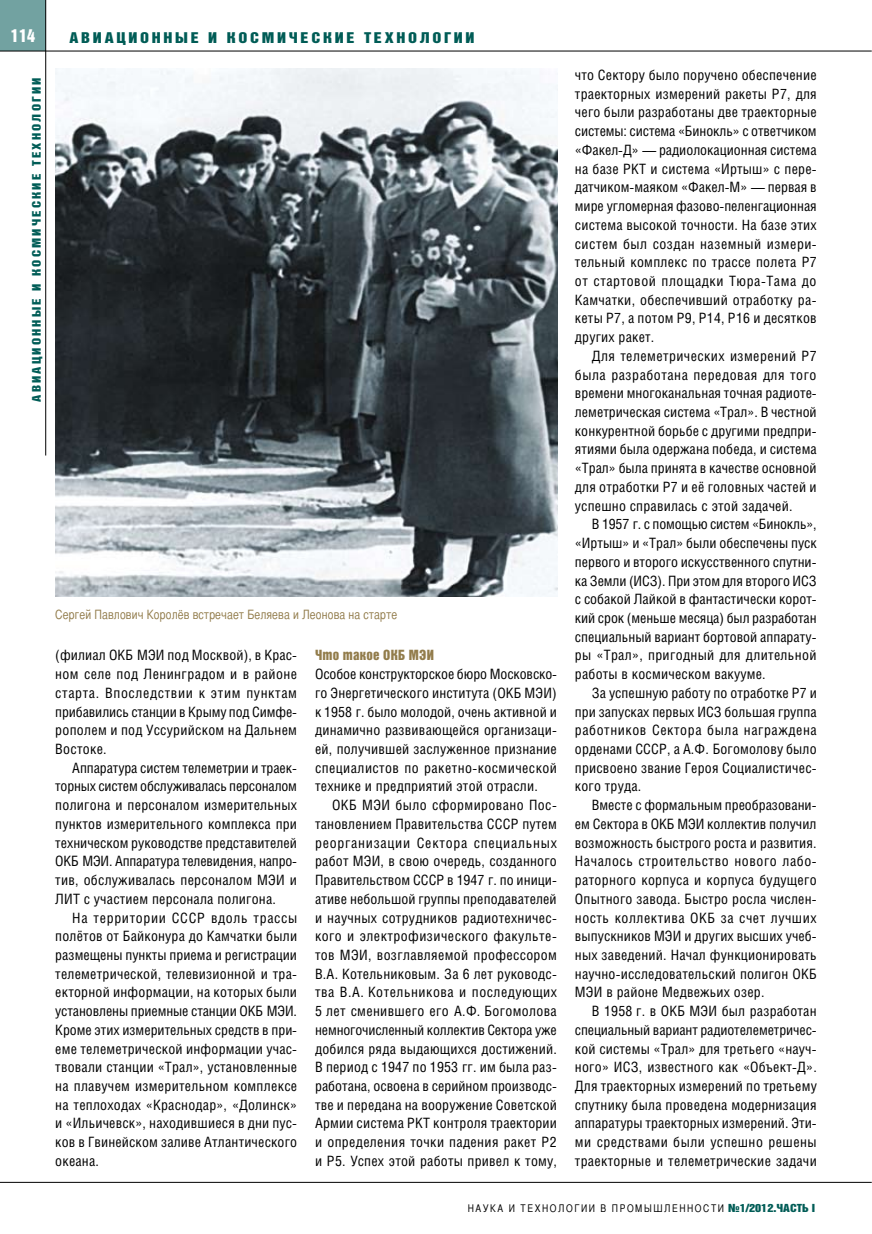
<style>
.page{position:relative;width:872px;height:1234px;background:#fff}
.page>*{position:absolute;margin:0;border:0;box-sizing:border-box;transform-origin:0 0}
.t1{font:18px "Bastion Kontrast Alt C";color:#fff}
.t2{font:15px "Bastion Kontrast Alt C";letter-spacing:.15em;color:#005c56;scale:1.2 1}
.t3{font:14.25px/18.8px "Helios Cond C";letter-spacing:.015em;color:#000;text-align:justify}
.t4{font:14.25px "Bastion Kontrast Alt C";letter-spacing:.015em;color:#927c4b}
.t5{font:12.75px "Bastion C";letter-spacing:.01em;color:#927c4b}
.t6{font:12px "Bastion Kontrast Alt C";letter-spacing:.15em;color:#005c56;scale:1.2 1}
.t7{font:10.5px "Bastion C";letter-spacing:.15em;color:#000}
.s1{font-family:"Bastion Kontrast Alt C";font-size:11.25px;color:#005c56}
</style>
<div class="page">
<div style="left:0;top:0;width:46px;height:51px;background:#72a2a1"></div>
<hr style="left:0;top:51px;width:871px;height:1px;background:#000">
<hr style="left:0;top:1181px;width:871px;height:1px;background:#000">
<hr style="left:45px;top:0;width:1px;height:455px;background:#000">
<img style="left:55px;top:68px;width:502px;height:528px">
<p class="t1" style="left:11px;top:26px;width:26px">114</p>
<p class="t6" style="left:31px;top:402px;width:271px;rotate:-90deg">АВИАЦИОННЫЕ И КОСМИЧЕСКИЕ ТЕХНОЛОГИИ</p>
<p class="t2" style="left:70px;top:30px;width:339px">АВИАЦИОННЫЕ И КОСМИЧЕСКИЕ ТЕХНОЛОГИИ</p>
<p class="t5" style="left:55px;top:607px;width:343px">Сергей Павлович Королёв встречает Беляева и Леонова на старте</p>
<p class="t3" style="left:55px;top:645px;width:243px">(филиал ОКБ МЭИ под Москвой), в Крас&shy;ном селе под Ленинградом и в районе старта. Впоследствии к этим пунктам прибавились станции в Крыму под Симфе&shy;рополем и под Уссурийском на Дальнем Востоке.</p>
<p class="t3" style="left:55px;top:757px;width:243px;text-indent:17px">Аппаратура систем телеметрии и траек&shy;торных систем обслуживалась персоналом полигона и персоналом измерительных пунктов измерительного комплекса при техническом руководстве представителей ОКБ МЭИ. Аппаратура телевидения, напро&shy;тив, обслуживалась персоналом МЭИ и ЛИТ с участием персонала полигона.</p>
<p class="t3" style="left:55px;top:907px;width:243px;text-indent:17px">На территории СССР вдоль трассы полётов от Байконура до Камчатки были размещены пункты приема и регистрации телеметрической, телевизионной и тра&shy;екторной информации, на которых были установлены приемные станции ОКБ МЭИ.<br>Кроме этих измерительных средств в при&shy;еме телеметрической информации учас&shy;твовали станции «Трал», установленные на плавучем измерительном комплексе на теплоходах «Краснодар», «Долинск» и «Ильичевск», находившиеся в дни пус&shy;ков в Гвинейском заливе Атлантического океана.</p>
<p class="t4" style="left:315px;top:648px;width:120px">Что такое ОКБ МЭИ</p>
<p class="t3" style="left:315px;top:664px;width:243px">Особое конструкторское бюро Московско&shy;го Энергетического института (ОКБ МЭИ) к 1958 г. было молодой, очень активной и динамично развивающейся организаци&shy;ей, получившей заслуженное признание специалистов по ракетно-космической технике и предприятий этой отрасли.</p>
<p class="t3" style="left:315px;top:795px;width:243px;text-indent:17px">ОКБ МЭИ было сформировано Пос&shy;тановлением Правительства СССР путем реорганизации Сектора специальных работ МЭИ, в свою очередь, созданного Правительством СССР в 1947 г. по иници&shy;ативе небольшой группы преподавателей и научных сотрудников радиотехничес&shy;кого и электрофизического факульте&shy;тов МЭИ, возглавляемой профессором В.А. Котельниковым. За 6 лет руководс&shy;тва В.А. Котельникова и последующих 5 лет сменившего его А.Ф. Богомолова немногочисленный коллектив Сектора уже добился ряда выдающихся достижений.<br>В период с 1947 по 1953 гг. им была раз&shy;работана, освоена в серийном производс&shy;тве и передана на вооружение Советской Армии система РКТ контроля траектории и определения точки падения ракет Р2 и Р5. Успех этой работы привел к тому,</p>
<p class="t3" style="left:575px;top:65px;width:243px">что Сектору было поручено обеспечение траекторных измерений ракеты Р7, для чего были разработаны две траекторные системы: система «Бинокль» с ответчиком «Факел-Д» — радиолокационная система на базе РКТ и система «Иртыш» с пере&shy;датчиком-маяком «Факел-М» — первая в мире угломерная фазово-пеленгационная система высокой точности. На базе этих систем был создан наземный измери&shy;тельный комплекс по трассе полета Р7 от стартовой площадки Тюра-Тама до Камчатки, обеспечивший отработку ра&shy;кеты Р7, а потом Р9, Р14, Р16 и десятков других ракет.</p>
<p class="t3" style="left:575px;top:346px;width:243px;text-indent:17px">Для телеметрических измерений Р7 была разработана передовая для того времени многоканальная точная радиоте&shy;леметрическая система «Трал». В честной конкурентной борьбе с другими предпри&shy;ятиями была одержана победа, и система «Трал» была принята в качестве основной для отработки Р7 и её головных частей и успешно справилась с этой задачей.</p>
<p class="t3" style="left:575px;top:514px;width:243px;text-indent:17px">В 1957 г. с помощью систем «Бинокль», «Иртыш» и «Трал» были обеспечены пуск первого и второго искусственного спутни&shy;ка Земли (ИСЗ). При этом для второго ИСЗ с собакой Лайкой в фантастически корот&shy;кий срок (меньше месяца) был разработан специальный вариант бортовой аппарату&shy;ры «Трал», пригодный для длительной работы в космическом вакууме.</p>
<p class="t3" style="left:575px;top:683px;width:243px;text-indent:17px">За успешную работу по отработке Р7 и при запусках первых ИСЗ большая группа работников Сектора была награждена орденами СССР, а А.Ф. Богомолову было присвоено звание Героя Социалистичес&shy;кого труда.</p>
<p class="t3" style="left:575px;top:795px;width:243px;text-indent:17px">Вместе с формальным преобразовани&shy;ем Сектора в ОКБ МЭИ коллектив получил возможность быстрого роста и развития.<br>Началось строительство нового лабо&shy;раторного корпуса и корпуса будущего Опытного завода. Быстро росла числен&shy;ность коллектива ОКБ за счет лучших выпускников МЭИ и других высших учеб&shy;ных заведений. Начал функционировать научно-исследовательский полигон ОКБ МЭИ в районе Медвежьих озер.</p>
<p class="t3" style="left:575px;top:1001px;width:243px;text-indent:17px">В 1958 г. в ОКБ МЭИ был разработан специальный вариант радиотелеметричес&shy;кой системы «Трал» для третьего «науч&shy;ного» ИСЗ, известного как «Объект-Д».<br>Для траекторных измерений по третьему спутнику была проведена модернизация аппаратуры траекторных измерений. Эти&shy;ми средствами были успешно решены траекторные и телеметрические задачи</p>
<p class="t7" style="left:468px;top:1201px;width:349px">НАУКА И ТЕХНОЛОГИИ В ПРОМЫШЛЕННОСТИ <span class="s1">№1/2012.ЧАСТЬ I</span></p>
</div>
